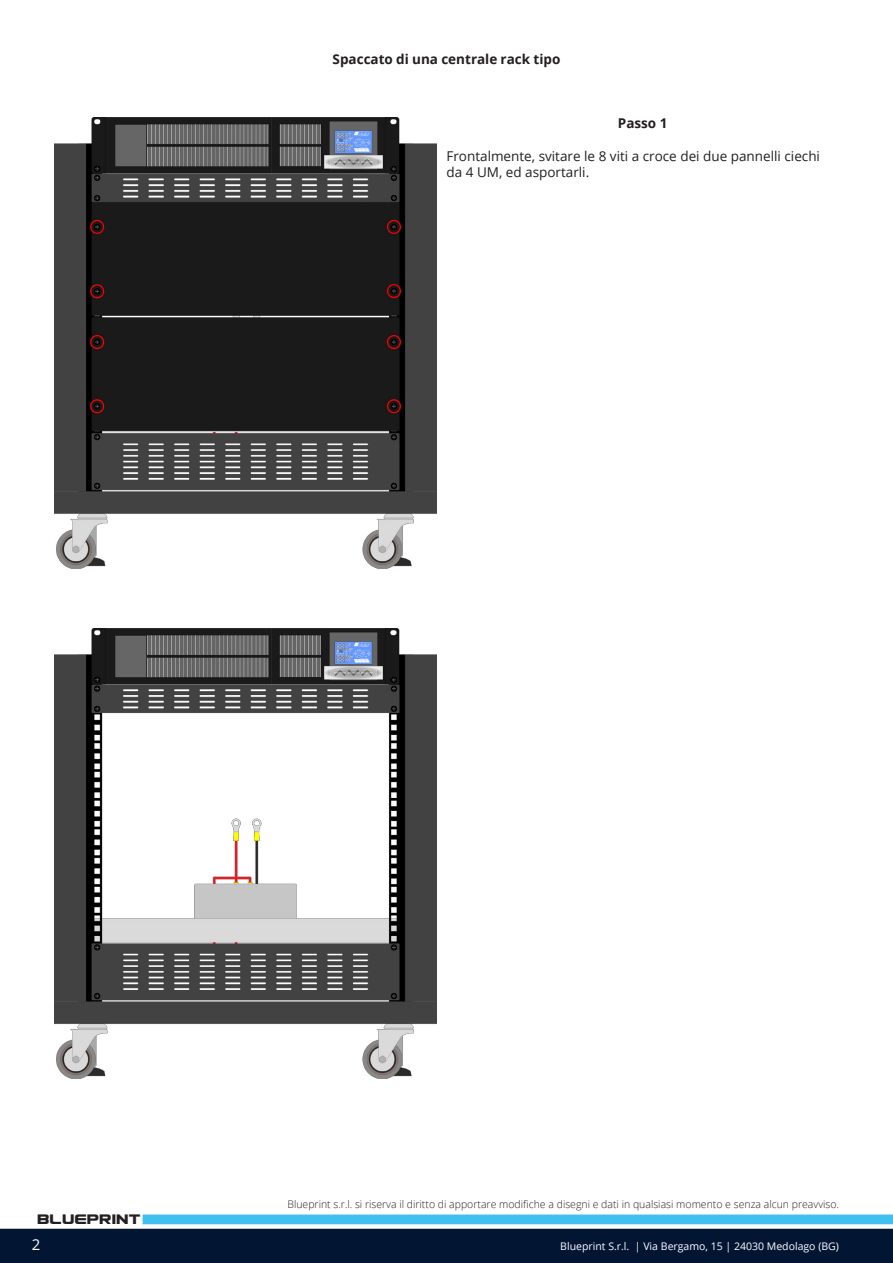
<style>
.page{position:relative;width:893px;height:1263px;background:#fff}
.page>*{position:absolute;margin:0;border:0;box-sizing:border-box;transform-origin:0 0}
.t1{font:16.5px "Usuzi";color:#231f20}
.t2{font:15px "Open Sans";color:#fff}
.t3{font:13.5px/16.2px "Open Sans";color:#231f20}
.t4{font:700 13.5px "Open Sans";color:#231f20}
.t5{font:300 10.5px "Open Sans";color:#231f20}
.t6{font:10.5px "Open Sans";color:#fff}
</style>
<div class="page">
<div style="left:0;top:1229px;width:893px;height:34px;background:#021532"></div>
<div style="left:143px;top:1214px;width:750px;height:10px;background:#41c0ef"></div>
<img style="left:54px;top:118px;width:383px;height:450px">
<img style="left:54px;top:628px;width:383px;height:451px">
<p class="t4" style="left:333px;top:50px;width:229px">Spaccato di una centrale rack tipo</p>
<p class="t4" style="left:618px;top:114px;width:51px">Passo 1</p>
<p class="t3" style="left:446px;top:147px;width:375px">Frontalmente, svitare le 8 viti a croce dei due pannelli ciechi da 4 UM, ed asportarli.</p>
<p class="t5" style="left:287px;top:1197px;width:553px">Blueprint s.r.l. si riserva il diritto di apportare modifiche a disegni e dati in qualsiasi momento e senza alcun preavviso.</p>
<p class="t1" style="left:37px;top:1212px;width:105px">BLUEPRINT</p>
<p class="t2" style="left:32px;top:1235px;width:10px">2</p>
<p class="t6" style="left:560px;top:1239px;width:280px">Blueprint S.r.l. | Via Bergamo, 15 | 24030 Medolago (BG)</p>
</div>
